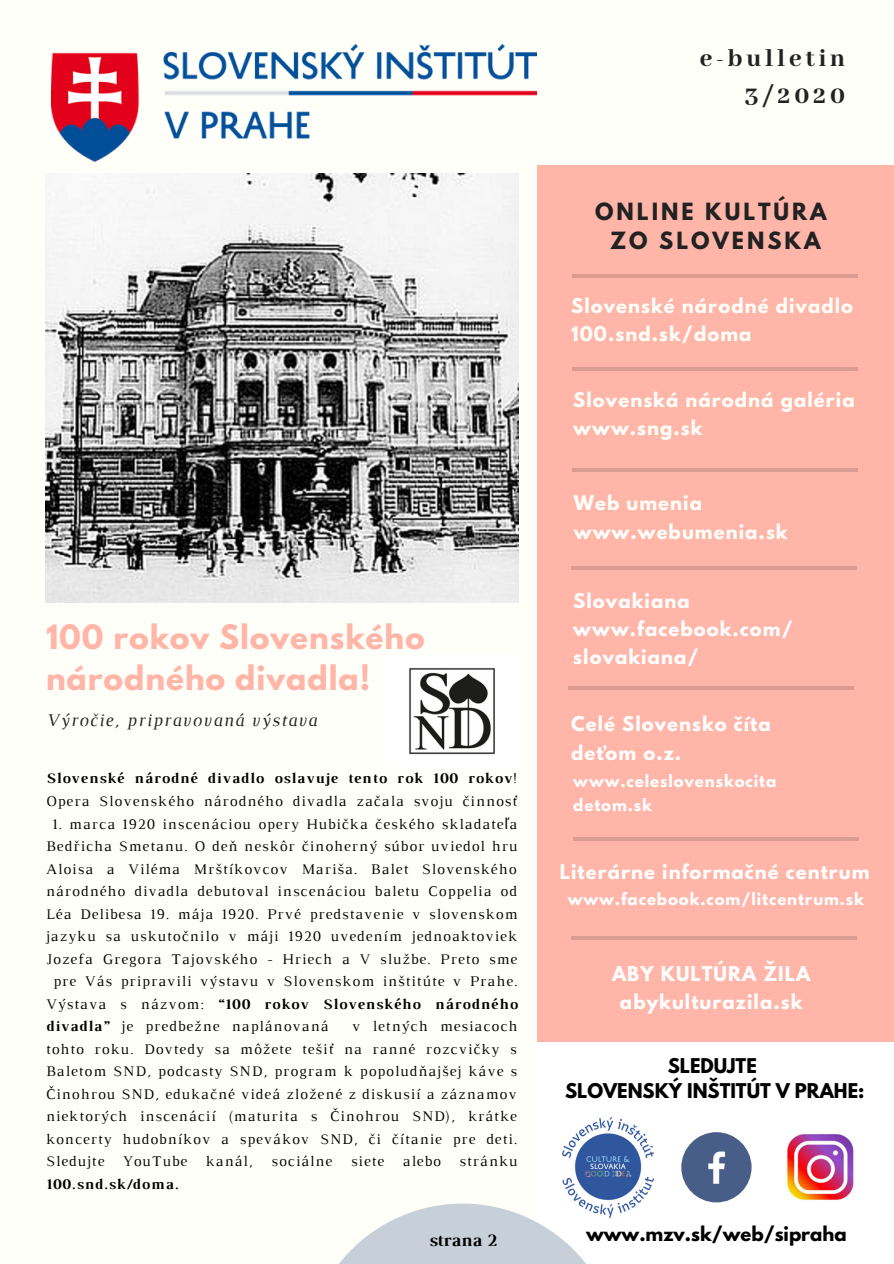
<style>
.page{position:relative;width:894px;height:1264px;background:#fff}
.page>*{position:absolute;margin:0;border:0;box-sizing:border-box;transform-origin:0 0}
.t1{font:700 29.85px/41.7px "League Spartan";letter-spacing:.03em;color:#ffb6a9}
.t2{font:800 27px/37.2px "Abhaya Libre";letter-spacing:.14em;color:#222;text-align:right}
.t3{font:700 21px/29.2px "League Spartan";letter-spacing:.14em;color:#222;text-align:center}
.t4{font:italic 18.15px "Luthier";letter-spacing:.07em;color:#222}
.t5{font:700 18px/28.2px "League Spartan";letter-spacing:.06em;color:#fff}
.t6{font:700 18px/28.2px "League Spartan";letter-spacing:.06em;color:#fffff9}
.t7{font:700 18px/24.8px "League Spartan";color:#000;text-align:center}
.t8{font:700 18px "Luthier";color:#000}
.t9{font:15px/22.5px "Luthier";letter-spacing:.07em;color:#000}
.t10{font:700 15px "Luthier";letter-spacing:.07em;color:#000}
.t11{font:700 15px/23.7px "League Spartan";letter-spacing:.06em;color:#fff}
.s1{font-weight:700}
.s2{font-family:"Noto Sans"}
.s3{font-weight:400}
</style>
<div class="page">
<div style="left:0;top:0;width:893px;height:1263px;background:#fffff9"></div>
<div style="left:537px;top:165px;width:356px;height:1091px;background:#ffb6a9"></div>
<hr style="left:572px;top:468px;width:285px;height:3px;background:#000">
<hr style="left:571px;top:936px;width:284px;height:3px;background:#000">
<hr style="left:573px;top:837px;width:285px;height:4px;background:#da9b90">
<hr style="left:572px;top:368px;width:285px;height:3px;background:#000">
<img style="left:52px;top:44px;width:484px;height:118px">
<hr style="left:571px;top:566px;width:285px;height:4px;background:#da9b90">
<img style="left:45px;top:173px;width:473px;height:429px">
<hr style="left:568px;top:686px;width:285px;height:4px;background:#da9b90">
<hr style="left:572px;top:274px;width:285px;height:4px;background:#da9b90">
<div style="left:536px;top:1042px;width:357px;height:221px;background:#fff"></div>
<img style="left:681px;top:1132px;width:70px;height:70px;border-radius:50%">
<img style="left:787px;top:1134px;width:67px;height:66px">
<img style="left:562px;top:1117px;width:92px;height:96px">
<svg style="left:340px;top:1203px;width:279px;height:60px"></svg>
<img style="left:409px;top:667px;width:86px;height:88px">
<h1 class="t1" style="left:46px;top:619px;width:380px">100 rokov Slovenského národného divadla!</h1>
<p class="t4" style="left:46px;top:713px;width:272px">Výročie, pripravovaná výstava</p>
<p class="t9" style="left:46px;top:768px;width:472px"><span class="s1">Slovenské národné divadlo oslavuje tento rok 100 rokov</span>!<br>Opera Slovenského národného divadla začala svoju činnosť</p>
<p class="t9" style="left:52px;top:813px;width:466px">1. marca 1920 inscenáciou opery Hubička českého skladate<span class="s2">ľ</span>a</p>
<p class="t9" style="left:46px;top:836px;width:472px">Bedřicha Smetanu. O deň neskôr činoherný súbor uviedol hru</p>
<p class="t9" style="left:46px;top:858px;width:472px">Aloisa a Viléma Mrštíkovcov Mariša. Balet Slovenského</p>
<p class="t9" style="left:46px;top:881px;width:472px">národného divadla debutoval inscenáciou baletu Coppelia od</p>
<p class="t9" style="left:46px;top:903px;width:473px">Léa Delibesa 19. mája 1920. Prvé predstavenie v slovenskom</p>
<p class="t9" style="left:46px;top:926px;width:472px">jazyku sa uskutočnilo v máji 1920 uvedením jednoaktoviek</p>
<p class="t9" style="left:46px;top:948px;width:472px">Jozefa Gregora Tajovského - Hriech a V službe. Preto sme</p>
<p class="t9" style="left:53px;top:971px;width:465px">pre Vás pripravili výstavu v Slovenskom inštitúte v Prahe.</p>
<p class="t10" style="left:46px;top:998px;width:473px"><span class="s3">Výstava s názvom:</span> “100 rokov Slovenského národného</p>
<p class="t9" style="left:46px;top:1016px;width:284px"><span class="s1">divadla”</span> je predbežne naplánovaná</p>
<p class="t9" style="left:46px;top:1016px;width:473px;text-align:justify;text-indent:306px">v letných mesiacoch tohto roku. Dovtedy sa môžete tešiť na ranné rozcvičky s Baletom SND, podcasty SND, program k popoludňajšej káve s Činohrou SND, edukačné videá zložené z diskusií a záznamov niektorých inscenácií (maturita s Činohrou SND), krátke koncerty hudobníkov a spevákov SND, či čítanie pre deti.<br>Sledujte YouTube kanál, sociálne siete alebo stránku</p>
<p class="t10" style="left:46px;top:1178px;width:134px">100.snd.sk/doma.</p>
<p class="t8" style="left:428px;top:1233px;width:69px">strana 2</p>
<h2 class="t2" style="left:699px;top:41px;width:146px">e-bulletin<br>3/2020</h2>
<h3 class="t3" style="left:595px;top:199px;width:233px">ONLINE KULTÚRA<br>ZO SLOVENSKA</h3>
<p class="t6" style="left:571px;top:293px;width:283px">Slovenské národné divadlo<br>100.snd.sk/doma</p>
<p class="t6" style="left:573px;top:388px;width:283px">Slovenská národná galéria www.sng.sk</p>
<p class="t6" style="left:573px;top:491px;width:215px">Web umenia www.webumenia.sk</p>
<p class="t5" style="left:573px;top:589px;width:221px">Slovakiana www.facebook.com/ slovakiana/</p>
<p class="t5" style="left:571px;top:712px;width:201px">Celé Slovensko číta deťom o.z.</p>
<p class="t11" style="left:573px;top:771px;width:204px">www.celeslovenskocita detom.sk</p>
<p class="t5" style="left:559px;top:860px;width:311px">Literárne informačné centrum</p>
<p class="t11" style="left:567px;top:889px;width:297px">www.facebook.com/litcentrum.sk</p>
<p class="t5" style="left:612px;top:961px;width:200px;text-align:center">ABY KULTÚRA ŽILA abykulturazila.sk</p>
<p class="t7" style="left:565px;top:1055px;width:301px">SLEDUJTE<br>SLOVENSKÝ INŠTITÚT V PRAHE:</p>
<p class="t7" style="left:586px;top:1223px;width:262px">www.mzv.sk/web/sipraha</p>
</div>
